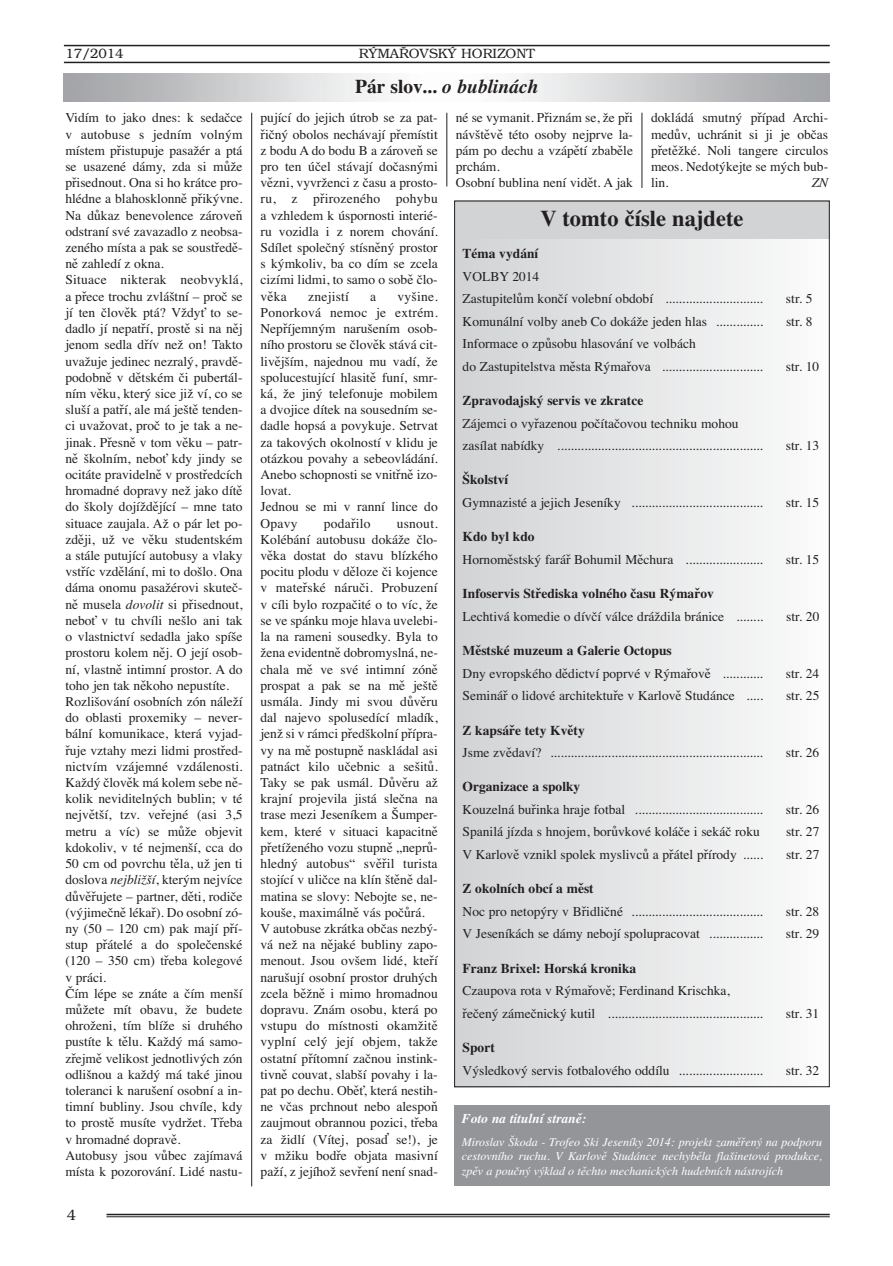
<style>
.page{position:relative;width:893px;height:1266px;background:#fff}
.page>*{position:absolute;margin:0;border:0;box-sizing:border-box;transform-origin:0 0}
.t1{font:700 22.5px "Times CE";color:#231f20}
.t2{font:700 19.5px "Times CE";color:#231f20}
.t3{font:300 15px "Bookman CE";color:#231f20}
.t4{font:13.5px/16.2px "Times CE";color:#231f20}
.t5{font:700 13.5px "Times CE";color:#231f20}
.t6{font:300 13.5px "Bookman CE";color:#231f20}
.t7{font:italic 700 13.5px "Times CE";color:#fff}
.t8{font:13.5px "Times CE";letter-spacing:.02em;color:#231f20}
.t9{font:italic 13.5px "Times CE";color:#231f20}
.t10{font:italic 12px/14.4px "Times CE";color:#fff;text-align:justify}
.s1{font-style:italic}
</style>
<div class="page">
<hr style="left:64px;top:45px;width:765px;height:1px;background:#231f20">
<hr style="left:64px;top:62px;width:765px;height:1px;background:#231f20">
<hr style="left:106px;top:1213px;width:723px;height:1px;background:#231f20">
<hr style="left:106px;top:1216px;width:723px;height:1px;background:#231f20">
<div style="left:454px;top:1104px;width:375px;height:81px;background:#939598"></div>
<div style="left:454px;top:205px;width:375px;height:881px;background:linear-gradient(to right,#d1d2d4,#fbfcfc)"></div>
<div style="left:454px;top:201px;width:375px;height:38px;background:#d1d3d4"></div>
<hr style="left:641px;top:113px;width:1px;height:75px;background:#231f20">
<hr style="left:446px;top:113px;width:1px;height:73px;background:#231f20">
<hr style="left:251px;top:113px;width:1px;height:1073px;background:#231f20">
<p class="t6" style="left:65px;top:49px;width:60px">17/2014</p>
<p class="t6" style="left:359px;top:49px;width:177px">RÝMAŘOVSKÝ HORIZONT</p>
<h2 class="t2" style="left:355px;top:80px;width:185px">Pár slov... <span class="s1">o bublinách</span></h2>
<p class="t4" style="left:65px;top:111px;width:179px">Vidím to jako dnes: k sedačce v autobuse s jedním volným místem přistupuje pasažér a ptá se usazené dámy, zda si může přisednout. Ona si ho krátce pro&shy;hlédne a blahosklonně přikývne.<br>Na důkaz benevolence zároveň odstraní své zavazadlo z neobsa&shy;zeného místa a pak se soustředě&shy;ně zahledí z okna.<br>Situace nikterak neobvyklá, a přece trochu zvláštní – proč se jí ten člověk ptá? Vždyť to se&shy;dadlo jí nepatří, prostě si na něj jenom sedla dřív než on! Takto uvažuje jedinec nezralý, pravdě&shy;podobně v dětském či pubertál&shy;ním věku, který sice již ví, co se sluší a patří, ale má ještě tenden&shy;ci uvažovat, proč to je tak a ne&shy;jinak. Přesně v tom věku – patr&shy;ně školním, neboť kdy jindy se ocitáte pravidelně v prostředcích hromadné dopravy než jako dítě do školy dojíždějící – mne tato situace zaujala. Až o pár let po&shy;zději, už ve věku studentském a stále putující autobusy a vlaky vstříc vzdělání, mi to došlo. Ona dáma onomu pasažérovi skuteč&shy;ně musela <span class="s1">dovolit</span> si přisednout, neboť v tu chvíli nešlo ani tak o vlastnictví sedadla jako spíše prostoru kolem něj. O její osob&shy;ní, vlastně intimní prostor. A do toho jen tak někoho nepustíte.<br>Rozlišování osobních zón náleží do oblasti proxemiky – never&shy;bální komunikace, která vyjad&shy;řuje vztahy mezi lidmi prostřed&shy;nictvím vzájemné vzdálenosti.<br>Každý člověk má kolem sebe ně&shy;kolik neviditelných bublin; v té největší, tzv. veřejné (asi 3,5 metru a víc) se může objevit kdokoliv, v té nejmenší, cca do<br>50 cm od povrchu těla, už jen ti doslova <span class="s1">nejbližší</span>, kterým nejvíce důvěřujete – partner, děti, rodiče (výjimečně lékař). Do osobní zó&shy;ny (50 – 120 cm) pak mají pří&shy;stup přátelé a do společenské (120 – 350 cm) třeba kolegové v práci.<br>Čím lépe se znáte a čím menší můžete mít obavu, že budete ohroženi, tím blíže si druhého pustíte k tělu. Každý má samo&shy;zřejmě velikost jednotlivých zón odlišnou a každý má také jinou toleranci k narušení osobní a in&shy;timní bubliny. Jsou chvíle, kdy to prostě musíte vydržet. Třeba v hromadné dopravě.<br>Autobusy jsou vůbec zajímavá místa k pozorování. Lidé nastu-</p>
<p class="t4" style="left:260px;top:111px;width:179px;text-align:justify">pující do jejich útrob se za pat&shy;řičný obolos nechávají přemístit z bodu A do bodu B a zároveň se pro ten účel stávají dočasnými vězni, vyvrženci z času a prosto&shy;ru, z přirozeného pohybu a vzhledem k úspornosti interié&shy;ru vozidla i z norem chování.<br>Sdílet společný stísněný prostor s kýmkoliv, ba co dím se zcela cizími lidmi, to samo o sobě člo&shy;věka</p>
<p class="t4" style="left:260px;top:289px;width:179px;text-indent:137px">vyšine.<br>Ponorková nemoc je extrém.<br>Nepříjemným narušením osob&shy;ního prostoru se člověk stává cit&shy;livějším, najednou mu vadí, že spolucestující hlasitě funí, smr&shy;ká, že jiný telefonuje mobilem a dvojice dítek na sousedním se&shy;dadle hopsá a povykuje. Setrvat za takových okolností v klidu je otázkou povahy a sebeovládání.<br>Anebo schopnosti se vnitřně izo&shy;lovat.<br>Jednou se mi v ranní lince do<br>Opavy</p>
<p class="t8" style="left:308px;top:291px;width:42px">znejistí</p>
<p class="t4" style="left:370px;top:289px;width:7px">a</p>
<p class="t8" style="left:324px;top:518px;width:48px">podařilo</p>
<p class="t4" style="left:260px;top:516px;width:179px;text-indent:136px">usnout.<br>Kolébání autobusu dokáže člo&shy;věka dostat do stavu blízkého pocitu plodu v děloze či kojence v mateřské náruči. Probuzení v cíli bylo rozpačité o to víc, že se ve spánku moje hlava uvelebi&shy;la na rameni sousedky. Byla to žena evidentně dobromyslná, ne&shy;chala mě ve své intimní zóně prospat a pak se na mě ještě usmála. Jindy mi svou důvěru dal najevo spolusedící mladík, jenž si v rámci předškolní přípra&shy;vy na mě postupně naskládal asi patnáct kilo učebnic a sešitů.<br>Taky se pak usmál. Důvěru až krajní projevila jistá slečna na trase mezi Jeseníkem a Šumper&shy;kem, které v situaci kapacitně přetíženého vozu stupně „neprů&shy;hledný autobus“ svěřil turista stojící v uličce na klín štěně dal&shy;matina se slovy: Nebojte se, ne&shy;kouše, maximálně vás počůrá.<br>V autobuse zkrátka občas nezbý&shy;vá než na nějaké bubliny zapo&shy;menout. Jsou ovšem lidé, kteří narušují osobní prostor druhých zcela běžně i mimo hromadnou dopravu. Znám osobu, která po vstupu do místnosti okamžitě vyplní celý její objem, takže ostatní přítomní začnou instink&shy;tivně couvat, slabší povahy i la&shy;pat po dechu. Oběť, která nestih&shy;ne včas prchnout nebo alespoň zaujmout obrannou pozici, třeba za židlí (Vítej, posaď se!), je v mžiku bodře objata masivní paží, z jejíhož sevření není snad-</p>
<p class="t3" style="left:67px;top:1209px;width:11px">4</p>
<p class="t4" style="left:456px;top:111px;width:179px">né se vymanit. Přiznám se, že při návštěvě této osoby nejprve la&shy;pám po dechu a vzápětí zbaběle prchám.<br>Osobní bublina není vidět. A jak</p>
<p class="t4" style="left:651px;top:111px;width:179px;text-align:justify">dokládá smutný případ Archi&shy;medův, uchránit si ji je občas přetěžké. Noli tangere circulos meos. Nedotýkejte se mých bub&shy;lin.</p>
<p class="t9" style="left:811px;top:178px;width:18px">ZN</p>
<h1 class="t1" style="left:540px;top:210px;width:205px">V tomto čísle najdete</h1>
<p class="t5" style="left:462px;top:249px;width:77px">Téma vydání</p>
<p class="t4" style="left:462px;top:266px;width:302px;line-height:22.5px">VOLBY 2014<br>Zastupitelům končí volební období .............................</p>
<p class="t4" style="left:785px;top:292px;width:28px">str. 5</p>
<p class="t4" style="left:462px;top:314px;width:302px">Komunální volby aneb Co dokáže jeden hlas ..............</p>
<p class="t4" style="left:786px;top:314px;width:28px">str. 8</p>
<p class="t4" style="left:462px;top:334px;width:302px;line-height:22.5px">Informace o způsobu hlasování ve volbách<br>do Zastupitelstva města Rýmařova ..............................</p>
<p class="t4" style="left:785px;top:359px;width:35px">str. 10</p>
<p class="t5" style="left:462px;top:396px;width:182px">Zpravodajský servis ve zkratce</p>
<p class="t4" style="left:462px;top:413px;width:302px;line-height:22.5px">Zájemci o vyřazenou počítačovou techniku mohou zasílat nabídky .............................................................</p>
<p class="t4" style="left:785px;top:439px;width:35px">str. 13</p>
<p class="t5" style="left:462px;top:475px;width:47px">Školství</p>
<p class="t4" style="left:462px;top:495px;width:302px">Gymnazisté a jejich Jeseníky .......................................</p>
<p class="t4" style="left:785px;top:495px;width:35px">str. 15</p>
<p class="t5" style="left:462px;top:532px;width:73px">Kdo byl kdo</p>
<p class="t4" style="left:462px;top:552px;width:302px">Hornoměstský farář Bohumil Měchura .......................</p>
<p class="t4" style="left:785px;top:552px;width:35px">str. 15</p>
<p class="t5" style="left:462px;top:589px;width:253px">Infoservis Střediska volného času Rýmařov</p>
<p class="t4" style="left:462px;top:609px;width:302px">Lechtivá komedie o dívčí válce dráždila bránice ........</p>
<p class="t4" style="left:786px;top:609px;width:35px">str. 20</p>
<p class="t5" style="left:462px;top:646px;width:211px">Městské muzeum a Galerie Octopus</p>
<p class="t4" style="left:462px;top:666px;width:302px">Dny evropského dědictví poprvé v Rýmařově ............</p>
<p class="t4" style="left:785px;top:666px;width:35px">str. 24</p>
<p class="t4" style="left:462px;top:688px;width:302px">Seminář o lidové architektuře v Karlově Studánce .....</p>
<p class="t4" style="left:786px;top:688px;width:35px">str. 25</p>
<p class="t5" style="left:462px;top:725px;width:124px">Z kapsáře tety Květy</p>
<p class="t4" style="left:462px;top:745px;width:302px">Jsme zvědaví? ...............................................................</p>
<p class="t4" style="left:785px;top:745px;width:35px">str. 26</p>
<p class="t5" style="left:462px;top:782px;width:119px">Organizace a spolky</p>
<p class="t4" style="left:462px;top:802px;width:302px">Kouzelná buřinka hraje fotbal ......................................</p>
<p class="t4" style="left:785px;top:802px;width:35px">str. 26</p>
<p class="t4" style="left:462px;top:825px;width:299px">Spanilá jízda s hnojem, borůvkové koláče i sekáč roku</p>
<p class="t4" style="left:786px;top:825px;width:35px">str. 27</p>
<p class="t4" style="left:462px;top:847px;width:302px">V Karlově vznikl spolek myslivců a přátel přírody ......</p>
<p class="t4" style="left:786px;top:847px;width:35px">str. 27</p>
<p class="t5" style="left:462px;top:884px;width:133px">Z okolních obcí a měst</p>
<p class="t4" style="left:462px;top:904px;width:302px">Noc pro netopýry v Břidličné .......................................</p>
<p class="t4" style="left:785px;top:904px;width:35px">str. 28</p>
<p class="t4" style="left:462px;top:926px;width:302px">V Jeseníkách se dámy nebojí spolupracovat ................</p>
<p class="t4" style="left:785px;top:926px;width:35px">str. 29</p>
<p class="t5" style="left:462px;top:963px;width:175px">Franz Brixel: Horská kronika</p>
<p class="t4" style="left:462px;top:980px;width:302px;line-height:22.5px">Czaupova rota v Rýmařově; Ferdinand Krischka, řečený zámečnický kutil ..............................................</p>
<p class="t4" style="left:785px;top:1006px;width:35px">str. 31</p>
<p class="t5" style="left:462px;top:1042px;width:34px">Sport</p>
<p class="t4" style="left:462px;top:1063px;width:302px">Výsledkový servis fotbalového oddílu .........................</p>
<p class="t4" style="left:785px;top:1063px;width:35px">str. 32</p>
<p class="t7" style="left:461px;top:1110px;width:126px">Foto na titulní straně:</p>
<p class="t10" style="left:461px;top:1135px;width:362px">Miroslav Škoda - Trofeo Ski Jeseníky 2014: projekt zaměřený na podporu cestovního ruchu. V Karlově Studánce nechyběla flašinetová produkce, zpěv a poučný výklad o těchto mechanických hudebních nástrojích</p>
</div>
